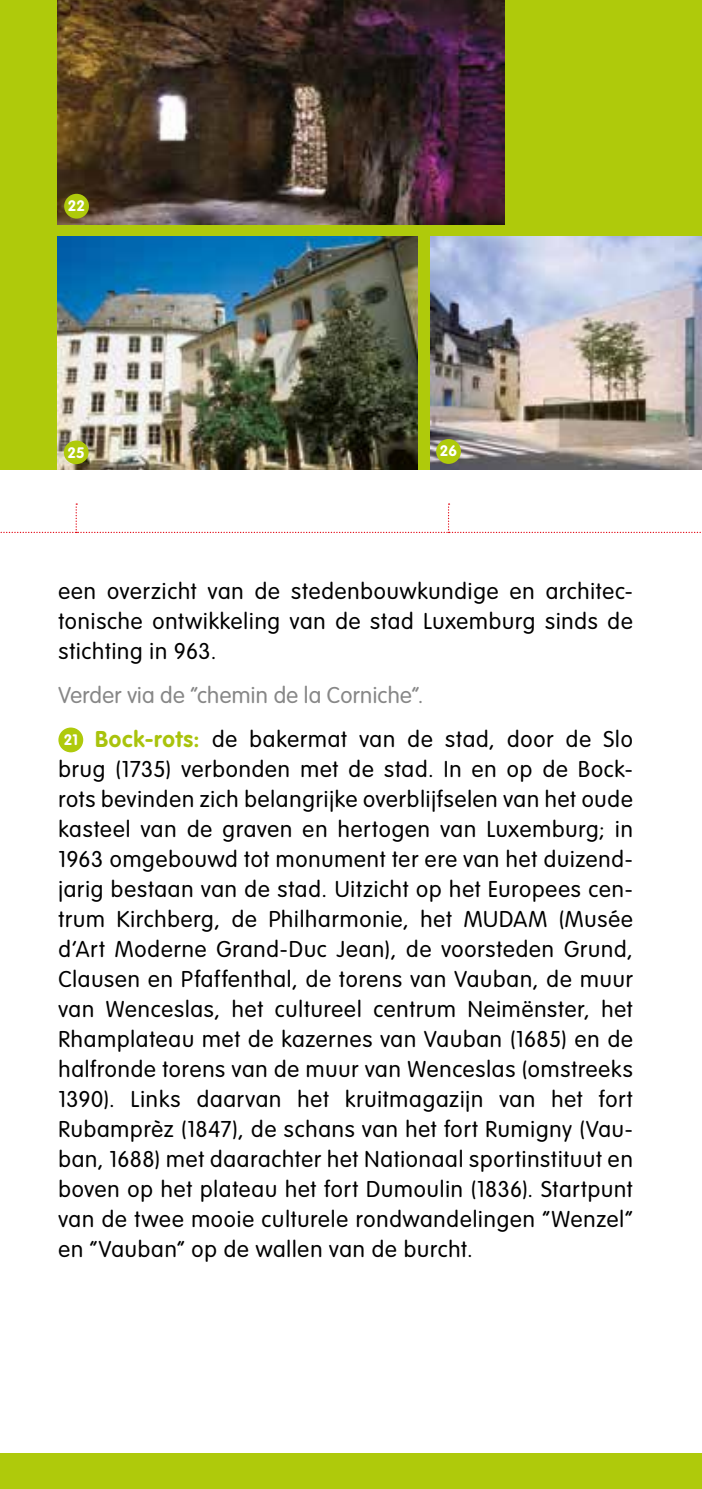
<style>
.page{position:relative;width:702px;height:1489px;background:#fff}
.page>*{position:absolute;margin:0;border:0;box-sizing:border-box;transform-origin:0 0}
.t1{font:300 22.5px/30px "VAG Rounded Std";letter-spacing:.04em;color:#000;text-align:justify}
.t2{font:300 22.5px/44.2px "VAG Rounded Std";letter-spacing:.02em;color:#878787}
.t3{font:700 15px "VAG Rounded Std";color:#fff}
.s1{font-weight:700;font-size:15px;color:#fff}
.s2{font-weight:700;color:#a9c30c}
.s3{color:#000}
</style>
<div class="page">
<div style="left:0;top:1453px;width:702px;height:35px;background:#afca0b"></div>
<svg style="left:0;top:503px;width:701px;height:30px"></svg>
<div style="left:0;top:0;width:702px;height:469px;background:#afca0b"></div>
<img style="left:58px;top:236px;width:359px;height:233px">
<img style="left:430px;top:236px;width:272px;height:233px">
<div style="left:64px;top:440px;width:25px;height:24px;background:#afca0b;border-radius:50%"></div>
<div style="left:436px;top:439px;width:25px;height:25px;background:#afca0b;border-radius:50%"></div>
<img style="left:58px;top:0;width:446px;height:224px">
<div style="left:64px;top:194px;width:25px;height:25px;background:#afca0b;border-radius:50%"></div>
<div style="left:58px;top:727px;width:25px;height:25px;background:#afca0b;border-radius:50%"></div>
<p class="t3" style="left:68px;top:197px;width:19px">22</p>
<p class="t3" style="left:68px;top:443px;width:19px">25</p>
<p class="t3" style="left:440px;top:442px;width:19px">26</p>
<p class="t1" style="left:58px;top:576px;width:576px">een overzicht van de stedenbouwkundige en architec&shy;tonische ontwikkeling van de stad Luxemburg sinds de stichting in 963.</p>
<p class="t2" style="left:58px;top:673px;width:576px">Verder via de “chemin de la Corniche”.<br><span class="s1">21</span> <span class="s2">Bock-rots:</span> <span class="s3">de bakermat van de stad, door de Slo</span></p>
<p class="t1" style="left:58px;top:755px;width:576px">brug (1735) verbonden met de stad. In en op de Bock&shy;rots bevinden zich belangrijke overblijfselen van het oude kasteel van de graven en hertogen van Luxemburg; in 1963 omgebouwd tot monument ter ere van het duizend&shy;jarig bestaan van de stad. Uitzicht op het Europees cen&shy;trum Kirchberg, de Philharmonie, het MUDAM (Musée d’Art Moderne Grand-Duc Jean), de voorsteden Grund, Clausen en Pfaffenthal, de torens van Vauban, de muur van Wenceslas, het cultureel centrum Neimënster, het Rhamplateau met de kazernes van Vauban (1685) en de halfronde torens van de muur van Wenceslas (omstreeks 1390). Links daarvan het kruitmagazijn van het fort Rubamprèz (1847), de schans van het fort Rumigny (Vau&shy;ban, 1688) met daarachter het Nationaal sportinstituut en boven op het plateau het fort Dumoulin (1836). Startpunt van de twee mooie culturele rondwandelingen “Wenzel” en “Vauban” op de wallen van de burcht.</p>
</div>
